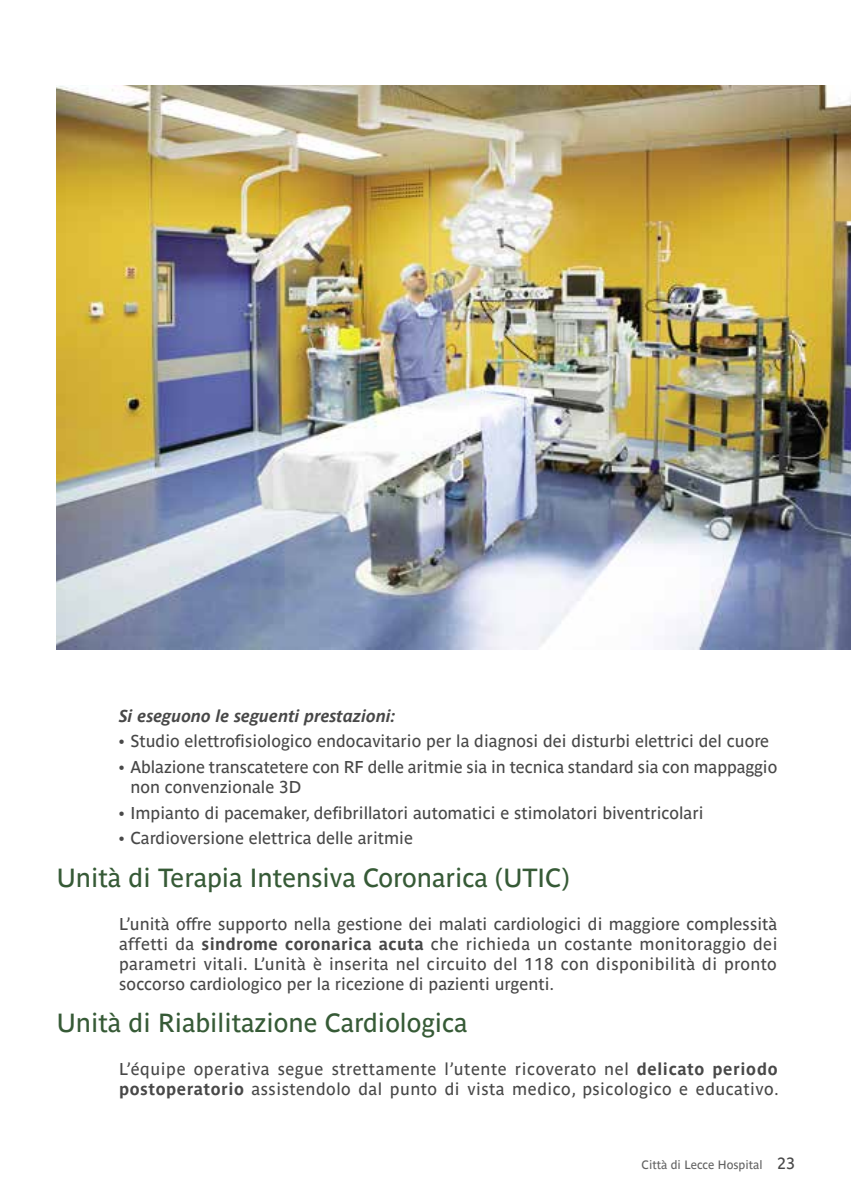
<style>
.page{position:relative;width:851px;height:1191px;background:#fff}
.page>*{position:absolute;margin:0;border:0;box-sizing:border-box;transform-origin:0 0}
.t1{font:26px "Parisine Ptf";color:#365a36}
.t2{font:17px/20px "Parisine Ptf";color:#484848}
.t3{font:17px/20px "Parisine Ptf";letter-spacing:.03em;color:#484848}
.t4{font:italic 700 17px "Parisine Ptf";color:#484848}
.t5{font:12px "Parisine Ptf";color:#636363}
.s1{font-weight:700}
.s2{font-size:16px;color:#484848}
</style>
<div class="page">
<img style="left:57px;top:85px;width:793px;height:564px">
<p class="t4" style="left:119px;top:703px;width:278px">Si eseguono le seguenti prestazioni:</p>
<p class="t2" style="left:119px;top:729px;width:651px">• Studio elettrofisiologico endocavitario per la diagnosi dei disturbi elettrici del cuore</p>
<p class="t2" style="left:130px;top:755px;width:648px;text-indent:-11px">• Ablazione transcatetere con RF delle aritmie sia in tecnica standard sia con mappaggio non convenzionale 3D</p>
<p class="t2" style="left:119px;top:801px;width:586px">• Impianto di pacemaker, defibrillatori automatici e stimolatori biventricolari</p>
<p class="t2" style="left:119px;top:826px;width:295px">• Cardioversione elettrica delle aritmie</p>
<h1 class="t1" style="left:57px;top:858px;width:514px">Unità di Terapia Intensiva Coronarica (UTIC)</h1>
<p class="t2" style="left:119px;top:912px;width:659px;text-align:justify">L’unità offre supporto nella gestione dei malati cardiologici di maggiore complessità affetti da <span class="s1">sindrome coronarica acuta</span> che richieda un costante monitoraggio dei parametri vitali. L’unità è inserita nel circuito del 118 con disponibilità di pronto soccorso cardiologico per la ricezione di pazienti urgenti.</p>
<h1 class="t1" style="left:57px;top:1003px;width:412px">Unità di Riabilitazione Cardiologica</h1>
<p class="t3" style="left:119px;top:1057px;width:661px">L’équipe operativa segue strettamente l’utente ricoverato nel <span class="s1">delicato periodo postoperatorio</span> assistendolo dal punto di vista medico, psicologico e educativo.</p>
<p class="t5" style="left:641px;top:1155px;width:155px">Città di Lecce Hospital <span class="s2">23</span></p>
</div>
